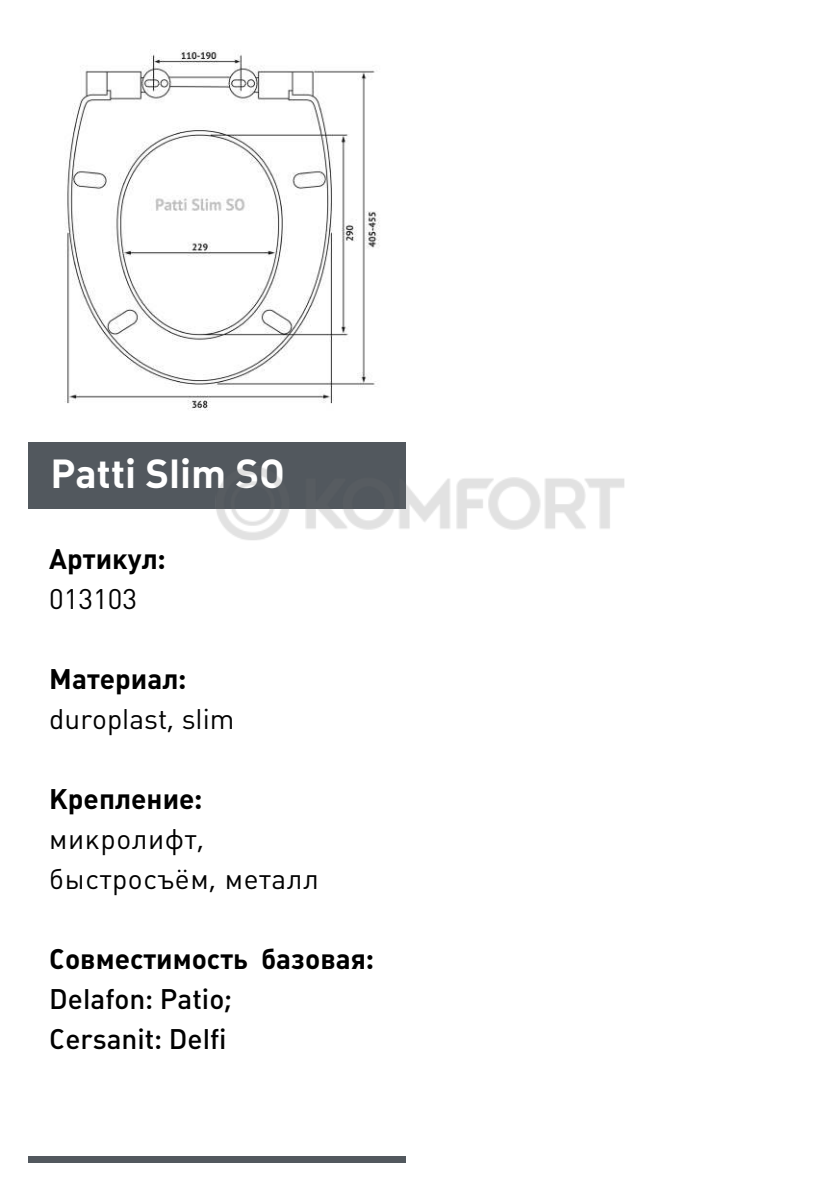
<style>
.page{position:relative;width:840px;height:1191px;background:#fff}
.page>*{position:absolute;margin:0;border:0;box-sizing:border-box;transform-origin:0 0}
.t1{font:700 40px "Plumb C";color:#fff}
.t2{font:700 28px "Plumb C";color:#000}
.t3{font:28px/40px "Plumb C";letter-spacing:.02em;color:#000}
.t4{font:28px/40px "Plumb Medium C";color:#000}
.t5{font:28px "Plumb C";color:#000}
</style>
<div class="page">
<div style="left:28px;top:1156px;width:377px;height:6px;background:#52585e"></div>
<div style="left:28px;top:442px;width:377px;height:67px;background:#52585e"></div>
<img style="left:65px;top:49px;width:315px;height:362px">
<img style="left:216px;top:457px;width:409px;height:83px">
<h1 class="t1" style="left:50px;top:451px;width:236px">Patti Slim SO</h1>
<p class="t2" style="left:49px;top:542px;width:118px">Артикул:</p>
<p class="t3" style="left:49px;top:579px;width:89px">013103</p>
<p class="t2" style="left:49px;top:662px;width:138px">Материал:</p>
<p class="t5" style="left:49px;top:702px;width:186px">duroplast, slim</p>
<p class="t2" style="left:49px;top:782px;width:154px">Крепление:</p>
<p class="t3" style="left:49px;top:819px;width:271px">микролифт, быстросъём, металл</p>
<p class="t2" style="left:49px;top:942px;width:326px">Совместимость базовая:</p>
<p class="t4" style="left:49px;top:978px;width:184px">Delafon: Patio;<br>Cersanit: Delfi</p>
</div>
